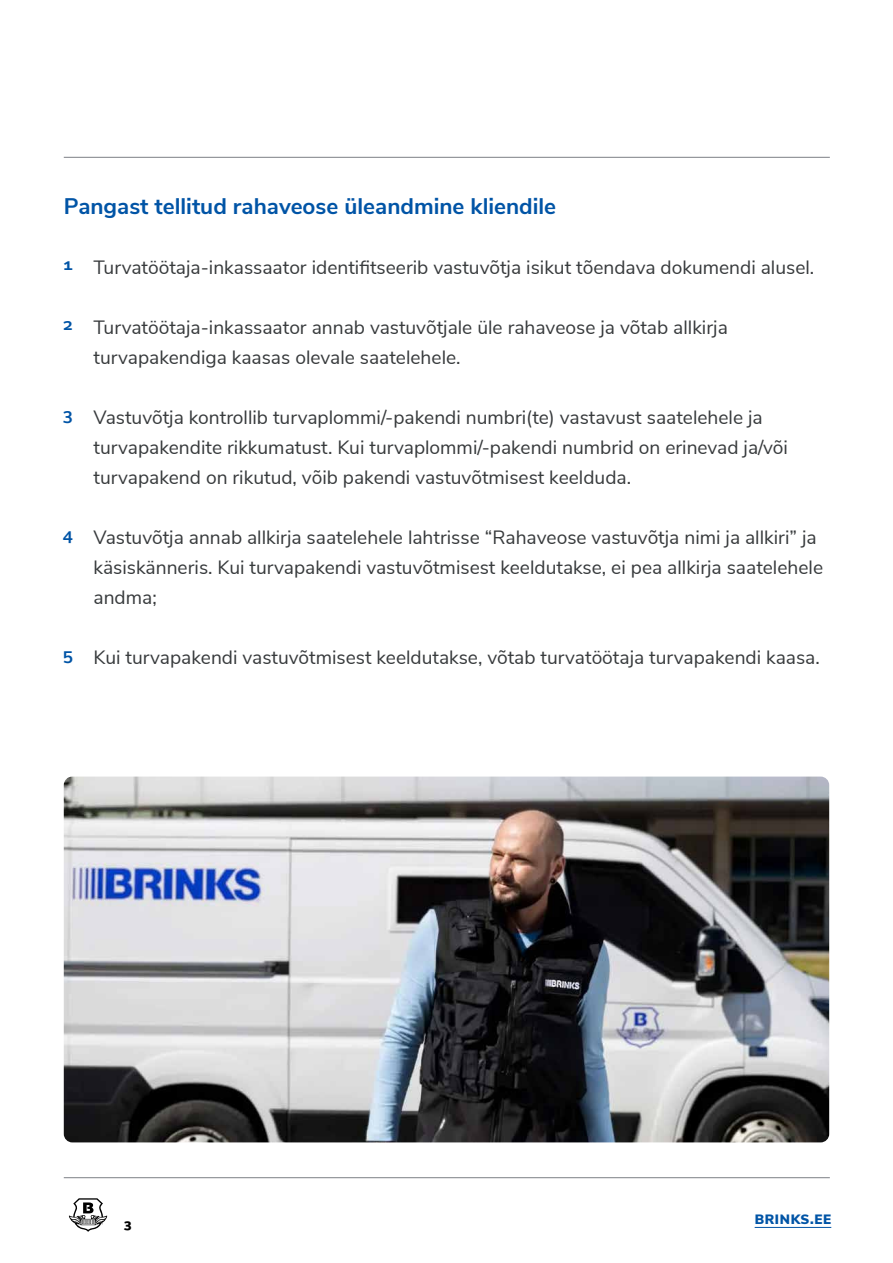
<style>
.page{position:relative;width:893px;height:1263px;background:#fff}
.page>*{position:absolute;margin:0;border:0;box-sizing:border-box;transform-origin:0 0}
.t1{font:700 22.5px "Nunito Sans";color:#0054a6}
.t2{font:19.2px/30px "Nunito Sans";color:#373a3c}
.t3{font:700 18px "Nunito Sans";color:#0054a6}
.t4{font:900 13.5px "Nunito Sans";letter-spacing:.05em;color:#0054a6}
.t5{font:900 13.5px "Nunito Sans";color:#000}
</style>
<div class="page">
<hr style="left:64px;top:1177px;width:766px;height:1px;background:#878a8f">
<hr style="left:64px;top:157px;width:766px;height:1px;background:#878a8f">
<svg style="left:69px;top:1198px;width:38px;height:34px"></svg>
<hr style="left:755px;top:1227px;width:76px;height:1px;background:#0054a6">
<img style="left:64px;top:776px;width:765px;height:366px">
<p class="t1" style="left:64px;top:190px;width:494px">Pangast tellitud rahaveose üleandmine kliendile</p>
<p class="t3" style="left:62px;top:251px;width:12px">1</p>
<p class="t2" style="left:94px;top:251px;width:722px">Turvatöötaja-inkassaator identifitseerib vastuvõtja isikut tõendava dokumendi alusel.</p>
<p class="t3" style="left:62px;top:311px;width:12px">2</p>
<p class="t2" style="left:94px;top:311px;width:636px">Turvatöötaja-inkassaator annab vastuvõtjale üle rahaveose ja võtab allkirja turvapakendiga kaasas olevale saatelehele.</p>
<p class="t3" style="left:62px;top:401px;width:12px">3</p>
<p class="t2" style="left:94px;top:401px;width:696px">Vastuvõtja kontrollib turvaplommi/-pakendi numbri(te) vastavust saatelehele ja turvapakendite rikkumatust. Kui turvaplommi/-pakendi numbrid on erinevad ja/või turvapakend on rikutud, võib pakendi vastuvõtmisest keelduda.</p>
<p class="t3" style="left:62px;top:521px;width:12px">4</p>
<p class="t2" style="left:94px;top:521px;width:731px">Vastuvõtja annab allkirja saatelehele lahtrisse “Rahaveose vastuvõtja nimi ja allkiri” ja käsiskänneris. Kui turvapakendi vastuvõtmisest keeldutakse, ei pea allkirja saatelehele andma;</p>
<p class="t3" style="left:62px;top:641px;width:12px">5</p>
<p class="t2" style="left:94px;top:641px;width:728px">Kui turvapakendi vastuvõtmisest keeldutakse, võtab turvatöötaja turvapakendi kaasa.</p>
<p class="t5" style="left:124px;top:1213px;width:10px">3</p>
<p class="t4" style="left:755px;top:1210px;width:78px">BRINKS.EE</p>
</div>
